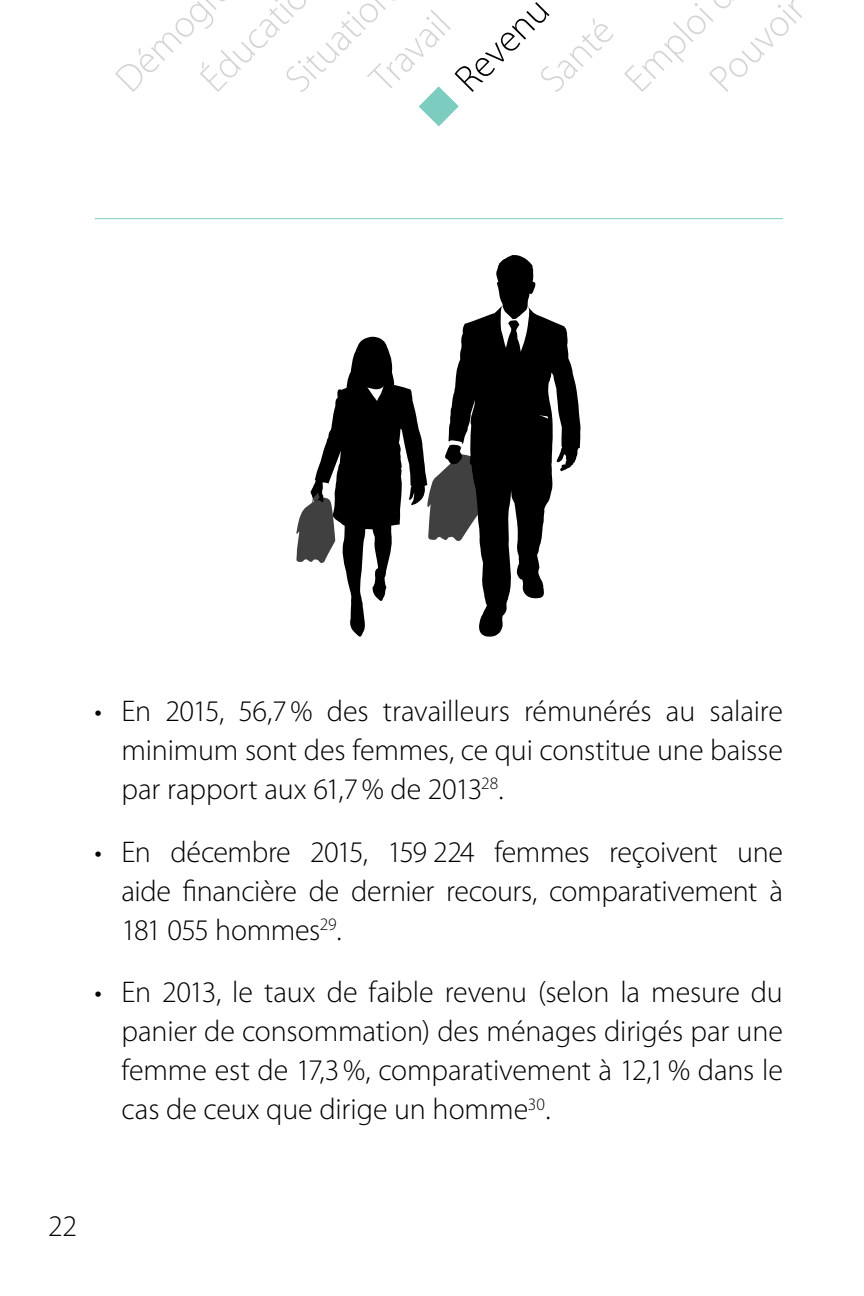
<style>
.page{position:relative;width:864px;height:1296px;background:#fff}
.page>*{position:absolute;margin:0;border:0;box-sizing:border-box;transform-origin:0 0}
.t1{font:300 38.4px "Myriad Pro";color:#d3d5d6}
.t2{font:300 38.4px "Myriad Pro";color:#000}
.t3{font:300 30px/39px "Myriad Pro";letter-spacing:-.005em;color:#000;text-align:justify}
</style>
<div class="page">
<svg style="left:419px;top:86px;width:40px;height:40px"></svg>
<hr style="left:95px;top:218px;width:688px;height:1px;background:#7cccbf">
<svg style="left:462px;top:255px;width:119px;height:382px;fill:#000"></svg>
<svg style="left:296px;top:334px;width:184px;height:303px"></svg>
<svg style="left:539px;top:415px;width:9px;height:4px"></svg>
<svg style="left:500px;top:305px;width:30px;height:65px"></svg>
<p class="t1" style="left:190px;top:69px;width:135px;rotate:-45deg">Éducatio</p>
<p class="t1" style="left:106px;top:69px;width:129px;rotate:-45deg">Démogr</p>
<p class="t1" style="left:275px;top:69px;width:117px;rotate:-45deg">Situatio</p>
<p class="t1" style="left:360px;top:69px;width:97px;rotate:-45deg">Travail</p>
<p class="t2" style="left:445px;top:69px;width:116px;rotate:-45deg">Revenu</p>
<p class="t1" style="left:530px;top:69px;width:87px;rotate:-45deg">Santé</p>
<p class="t1" style="left:700px;top:69px;width:117px;rotate:-45deg">Pouvoir</p>
<p class="t1" style="left:615px;top:69px;width:109px;rotate:-45deg">Emploi</p>
<p class="t3" style="left:122px;top:691px;width:663px;text-indent:-27px">• En 2015, 56,7% des travailleurs rémunérés au salaire minimum sont des femmes, ce qui constitue une baisse par rapport aux 61,7% de 2013<sup>28</sup>.</p>
<p class="t3" style="left:122px;top:832px;width:663px;text-indent:-27px">• En décembre 2015, 159 224 femmes reçoivent une aide financière de dernier recours, comparativement à 181 055 hommes<sup>29</sup>.</p>
<p class="t3" style="left:122px;top:973px;width:663px;text-indent:-27px">• En 2013, le taux de faible revenu (selon la mesure du panier de consommation) des ménages dirigés par une femme est de 17,3%, comparativement à 12,1% dans le cas de ceux que dirige un homme<sup>30</sup>.</p>
<p class="t3" style="left:48px;top:1207px;width:31px">22</p>
</div>
